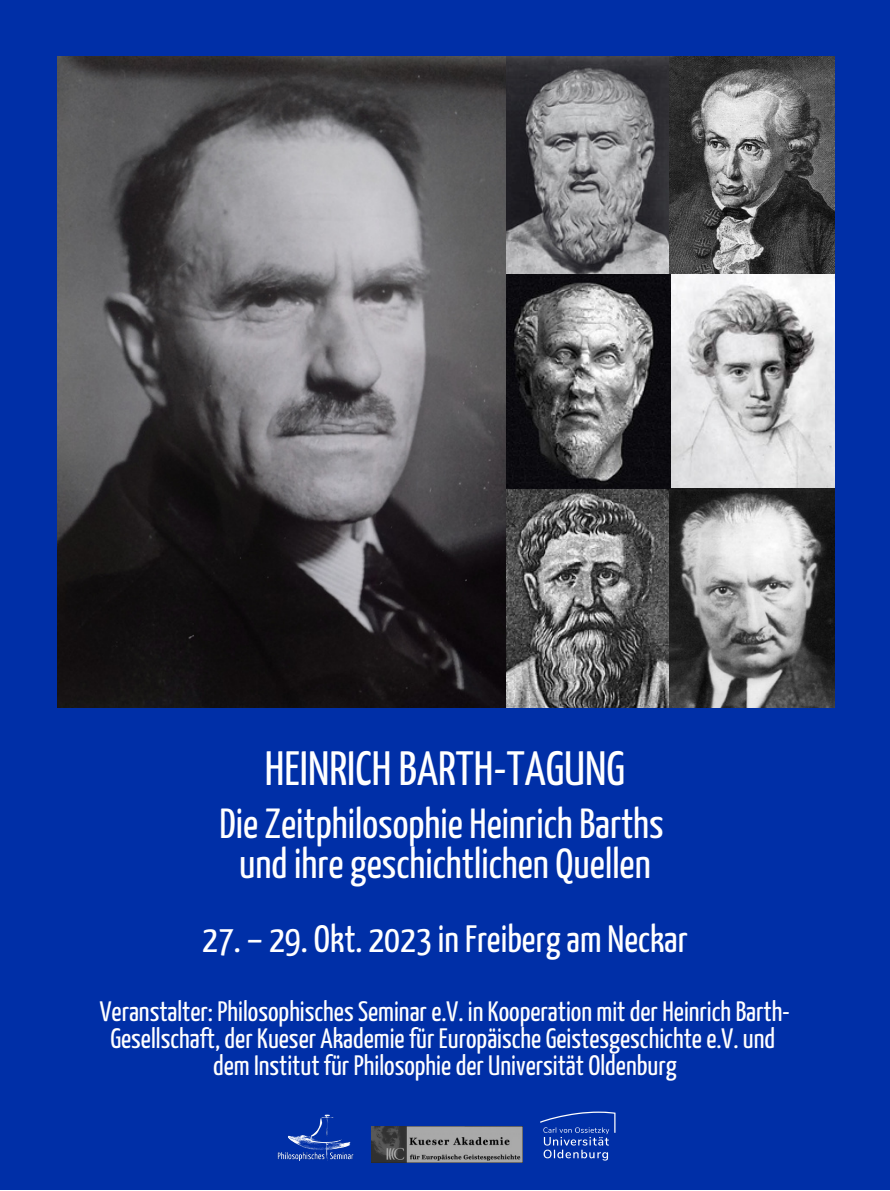
<style>
.page{position:relative;width:890px;height:1191px;background:#fff}
.page>*{position:absolute;margin:0;border:0;box-sizing:border-box;transform-origin:0 0}
.t1{font:48px "Yanone Kaffeesatz";color:#fff}
.t2{font:42px "Yanone Kaffeesatz";color:#fff}
.t3{font:38px "Yanone Kaffeesatz";color:#fff}
.t4{font:28px/27px "Yanone Kaffeesatz";color:#fff;text-align:center}
</style>
<div class="page">
<div style="left:0;top:0;width:887px;height:66px;background:#002fa7"></div>
<img style="left:56px;top:57px;width:450px;height:652px">
<img style="left:670px;top:274px;width:165px;height:215px">
<img style="left:506px;top:57px;width:164px;height:217px">
<img style="left:506px;top:489px;width:163px;height:220px">
<img style="left:670px;top:57px;width:165px;height:217px">
<img style="left:669px;top:489px;width:166px;height:220px">
<img style="left:506px;top:274px;width:164px;height:215px">
<div style="left:0;top:0;width:56px;height:741px;background:#002fa7"></div>
<div style="left:835px;top:0;width:54px;height:782px;background:#002fa7"></div>
<div style="left:0;top:709px;width:889px;height:481px;background:#002fa7"></div>
<svg style="left:540px;top:1112px;width:75px;height:49px"></svg>
<img style="left:277px;top:1114px;width:77px;height:47px">
<img style="left:371px;top:1126px;width:152px;height:36px">
<p class="t1" style="left:265px;top:750px;width:361px">HEINRICH BARTH-TAGUNG</p>
<p class="t2" style="left:219px;top:807px;width:445px">Die Zeitphilosophie Heinrich Barths</p>
<p class="t2" style="left:239px;top:847px;width:413px">und ihre geschichtlichen Quellen</p>
<p class="t3" style="left:202px;top:924px;width:487px">27. – 29. Okt. 2023 in Freiberg am Neckar</p>
<p class="t4" style="left:100px;top:1000px;width:691px">Veranstalter: Philosophisches Seminar e.V. in Kooperation mit der Heinrich Barth-<br>Gesellschaft, der Kueser Akademie für Europäische Geistesgeschichte e.V. und</p>
<p class="t4" style="left:213px;top:1054px;width:465px">dem Institut für Philosophie der Universität Oldenburg</p>
</div>
